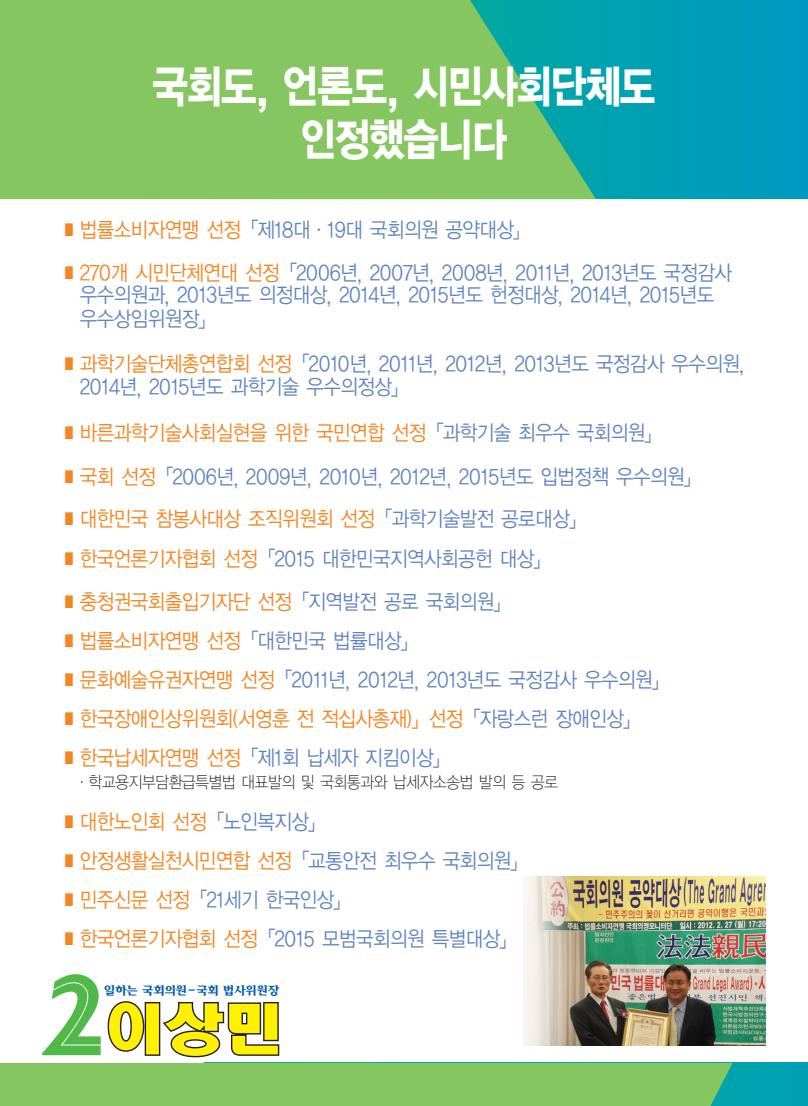
<style>
.page{position:relative;width:808px;height:1106px;background:#fff}
.page>*{position:absolute;margin:0;border:0;box-sizing:border-box;transform-origin:0 0}
.t1{font:45px/52.5px "YGO16";letter-spacing:-.1em;color:#fff;text-align:center;scale:.85 1}
.t2{font:21px/23px "YGO12";letter-spacing:-.1em;color:#6183c3;scale:.9 1}
.t3{font:21px "YGO12";letter-spacing:-.1em;color:#f58520;scale:.9 1}
.t4{font:16.5px "YGO11";letter-spacing:-.1em;color:#231f20;scale:.9 1}
.t5{font:11.85px "Iris B";letter-spacing:-.05em;color:#015aaa}
.s1{font-family:"YGO14";color:#f58520}
.s2{color:#f58520}
.s3{font-size:19.5px}
.s4{font-family:"YGO14"}
.s5{color:#6183c3}
</style>
<div class="page">
<div style="left:204px;top:1063px;width:604px;height:43px;background:#00a1b0"></div>
<div style="left:0;top:1063px;width:732px;height:43px;background:#85c661"></div>
<svg style="left:596px;top:0;width:212px;height:199px;background:#009db8"></svg>
<svg style="left:0;top:0;width:596px;height:199px;background:#76c268"></svg>
<img style="left:523px;top:876px;width:242px;height:169px">
<svg style="left:42px;top:974px;width:59px;height:81px"></svg>
<svg style="left:108px;top:1001px;width:171px;height:56px"></svg>
<h1 class="t1" style="left:151px;top:60px;width:596px">국회도, 언론도, 시민사회단체도 인정했습니다</h1>
<p class="t2" style="left:63px;top:218px;width:521px"><span class="s1">■</span> <span class="s2">법률소비자연맹 선정</span>「제18대·19대 국회의원 공약대상<span class="s3">」</span></p>
<p class="t2" style="left:79px;top:261px;width:728px;text-indent:-16px"><span class="s1">■</span> <span class="s2">270개 시민단체연대 선정</span>「2006년, 2007년, 2008년, 2011년, 2013년도 국정감사 우수의원과, 2013년도 의정대상, 2014년, 2015년도 헌정대상, 2014년, 2015년도 우수상임위원장」</p>
<p class="t2" style="left:79px;top:352px;width:742px;text-indent:-16px"><span class="s1">■</span> <span class="s2">과학기술단체총연합회 선정</span>「2010년, 2011년, 2012년, 2013년도 국정감사 우수의원,<br>2014년, 2015년도 과학기술 우수의정상」</p>
<p class="t3" style="left:63px;top:419px;width:669px"><span class="s4">■</span> 바른과학기술사회실현을 위한 국민연합 선정<span class="s5">「과학기술 최우수 국회의원」</span></p>
<p class="t2" style="left:63px;top:465px;width:712px"><span class="s1">■</span> <span class="s2">국회 선정</span>「2006년, 2009년, 2010년, 2012년, 2015년도 입법정책 우수의원」</p>
<p class="t3" style="left:63px;top:506px;width:585px"><span class="s4">■</span> 대한민국 참봉사대상 조직위원회 선정<span class="s5">「과학기술발전 공로대상」</span></p>
<p class="t2" style="left:63px;top:547px;width:545px"><span class="s1">■</span> <span class="s2">한국언론기자협회 선정</span>「2015 대한민국지역사회공헌 대상」</p>
<p class="t3" style="left:63px;top:588px;width:501px"><span class="s4">■</span> 충청권국회출입기자단 선정<span class="s5">「지역발전 공로 국회의원」</span></p>
<p class="t2" style="left:63px;top:629px;width:398px"><span class="s1">■</span> <span class="s2">법률소비자연맹 선정</span>「대한민국 법률대상」</p>
<p class="t2" style="left:63px;top:668px;width:677px"><span class="s1">■</span> <span class="s2">문화예술유권자연맹 선정</span>「2011년, 2012년, 2013년도 국정감사 우수의원」</p>
<p class="t3" style="left:63px;top:705px;width:645px"><span class="s4">■</span> 한국장애인상위원회(서영훈 전 적십사총재)」선정<span class="s5">「자랑스런 장애인상」</span></p>
<p class="t2" style="left:63px;top:746px;width:433px"><span class="s1">■</span> <span class="s2">한국납세자연맹 선정</span>「제1회 납세자 지킴이상」</p>
<p class="t4" style="left:75px;top:772px;width:539px">·학교용지부담환급특별법 대표발의 및 국회통과와 납세자소송법 발의 등 공로</p>
<p class="t3" style="left:63px;top:808px;width:295px"><span class="s4">■</span> 대한노인회 선정<span class="s5">「노인복지상」</span></p>
<p class="t2" style="left:63px;top:849px;width:519px"><span class="s1">■</span> <span class="s2">안정생활실천시민연합 선정</span>「교통안전 최우수 국회의원」</p>
<p class="t2" style="left:63px;top:888px;width:323px"><span class="s1">■</span> <span class="s2">민주신문 선정</span>「21세기 한국인상」</p>
<p class="t2" style="left:63px;top:927px;width:507px"><span class="s1">■</span> <span class="s2">한국언론기자협회 선정</span>「2015 모범국회의원 특별대상」</p>
<p class="t5" style="left:104px;top:984px;width:177px">일하는 국회의원-국회 법사위원장</p>
</div>
